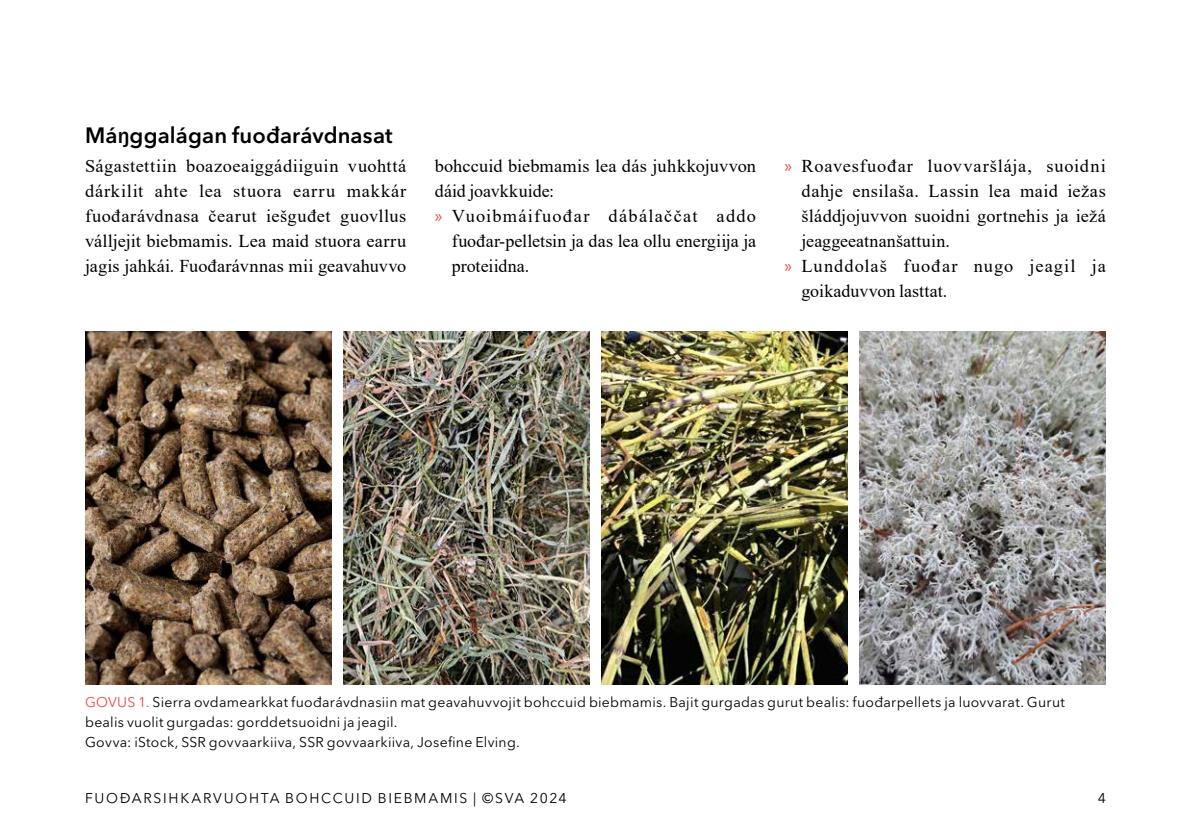
<style>
.page{position:relative;width:1191px;height:840px;background:#fff}
.page>*{position:absolute;margin:0;border:0;box-sizing:border-box;transform-origin:0 0}
.t1{font:600 22px "Avenir Next LT Pro";letter-spacing:.005em;color:#000}
.t2{font:18px/25px "Times New Roman";letter-spacing:.015em;color:#000;text-align:justify}
.t3{font:18px "Times New Roman";letter-spacing:.045em;color:#000}
.t4{font:18px "Times New Roman";letter-spacing:.07em;color:#000}
.t5{font:18px "Times New Roman";letter-spacing:.055em;color:#000}
.t6{font:18px "Times New Roman";letter-spacing:-.005em;color:#000}
.t7{font:14px/20px "Avenir Next LT Pro";letter-spacing:.02em;color:#000}
.t8{font:14px "Avenir Next LT Pro";letter-spacing:.125em;color:#000}
.s1{font-family:"Franklin Gothic";font-weight:500}
.s2{font-family:"Myriad Pro";color:#e94a41}
.s3{color:#e94a41}
</style>
<div class="page">
<img style="left:85px;top:331px;width:246px;height:352px">
<img style="left:343px;top:331px;width:246px;height:352px">
<img style="left:859px;top:331px;width:247px;height:352px">
<img style="left:601px;top:331px;width:246px;height:352px">
<p class="t1" style="left:85px;top:122px;width:309px">Má<span class="s1">ŋ</span>ggalágan fuođarávdnasat</p>
<p class="t2" style="left:85px;top:153px;width:323px">Ságastettiin boazoeaiggádiiguin vuohttá dárkilit ahte lea stuora earru makkár fuođarávdnasa čearut iešguđet guovllus válljejit biebmamis. Lea maid stuora earru jagis jahkái. Fuođarávnnas mii geavahuvvo</p>
<p class="t2" style="left:435px;top:153px;width:323px">bohccuid biebmamis lea dás juhkkojuvvon</p>
<p class="t6" style="left:435px;top:178px;width:121px">dáid joavkkuide:</p>
<p class="t4" style="left:435px;top:203px;width:323px"><span class="s2">»</span> Vuoibmáifuođar dábálaččat addo</p>
<p class="t2" style="left:452px;top:228px;width:306px">fuođar-pelletsin ja das lea ollu energiija ja</p>
<p class="t2" style="left:452px;top:253px;width:79px">proteiidna.</p>
<p class="t3" style="left:784px;top:153px;width:323px"><span class="s2">»</span> Roavesfuođar luovvaršlája, suoidni</p>
<p class="t2" style="left:801px;top:178px;width:306px">dahje ensilaša. Lassin lea maid iežas</p>
<p class="t2" style="left:801px;top:203px;width:306px">šláddjojuvvon suoidni gortnehis ja iežá</p>
<p class="t2" style="left:801px;top:228px;width:150px">jeaggeeatnanšattuin.</p>
<p class="t5" style="left:784px;top:253px;width:323px"><span class="s2">»</span> Lunddolaš fuođar nugo jeagil ja</p>
<p class="t2" style="left:801px;top:278px;width:147px">goikaduvvon lasttat.</p>
<p class="t7" style="left:85px;top:692px;width:981px"><span class="s3">GOVUS 1.</span> Sierra ovdamearkkat fuođarávdnasiin mat geavahuvvojit bohccuid biebmamis. Bajit gurgadas gurut bealis: fuođarpellets ja luovvarat. Gurut bealis vuolit gurgadas: gorddetsuoidni ja jeagil.<br>Govva: iStock, SSR govvaarkiiva, SSR govvaarkiiva, Josefine Elving.</p>
<p class="t8" style="left:85px;top:789px;width:483px">FUOĐARSIHKARVUOHTA BOHCCUID BIEBMAMIS | ©SVA 2024</p>
<p class="t7" style="left:1097px;top:788px;width:10px">4</p>
</div>
